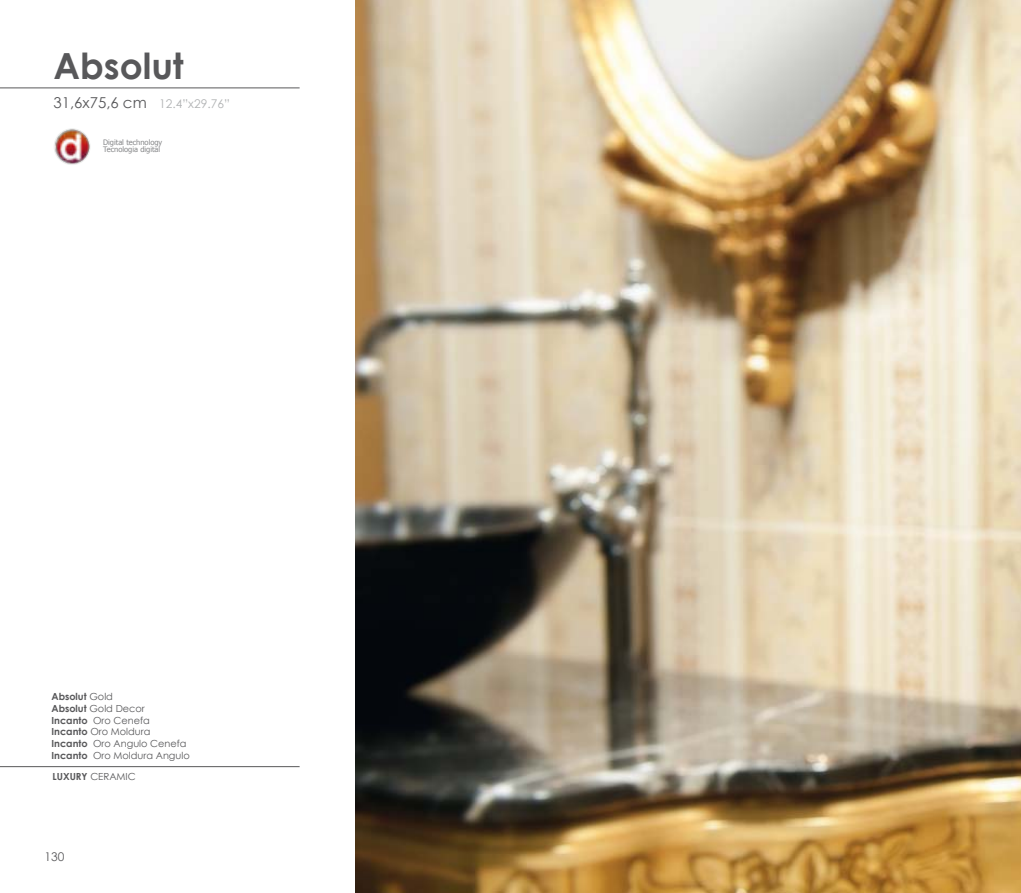
<style>
.page{position:relative;width:1021px;height:893px;background:#fff}
.page>*{position:absolute;margin:0;border:0;box-sizing:border-box;transform-origin:0 0}
.t1{font:700 36px "Century Gothic";color:#58585a}
.t2{font:12px "Century Gothic";color:#b1b3b4}
.t3{font:12px "Century Gothic";color:#58585a}
.t4{font:9.75px/11.7px "Century Gothic";color:#58585a}
.t5{font:7.5px/7.5px "Tahoma";color:#87888a}
.s1{font-size:15px;color:#58585a}
.s2{font-weight:700}
</style>
<div class="page">
<hr style="left:0;top:766px;width:299px;height:1px;background:#58585a">
<hr style="left:0;top:88px;width:299px;height:1px;background:#58585a">
<img style="left:54px;top:129px;width:36px;height:36px;border-radius:18px">
<div style="left:54px;top:129px;width:36px;height:36px;border:1px solid #edeeec;border-radius:50%"></div>
<img style="left:356px;top:0;width:664px;height:893px">
<h1 class="t1" style="left:53px;top:44px;width:132px">Absolut</h1>
<p class="t2" style="left:53px;top:97px;width:178px"><span class="s1">31,6x75,6 cm</span> 12.4”x29.76”</p>
<p class="t5" style="left:103px;top:138px;width:61px">Digital technology<br>Tecnologia digital</p>
<p class="t4" style="left:51px;top:691px;width:140px"><span class="s2">Absolut</span> Gold<br><span class="s2">Absolut</span> Gold Decor<br><span class="s2">Incanto</span> Oro Cenefa<br><span class="s2">Incanto</span> Oro Moldura<br><span class="s2">Incanto</span> Oro Angulo Cenefa<br><span class="s2">Incanto</span> Oro Moldura Angulo</p>
<p class="t4" style="left:52px;top:770px;width:85px"><span class="s2">LUXURY</span> CERAMIC</p>
<p class="t3" style="left:45px;top:849px;width:21px">130</p>
</div>
